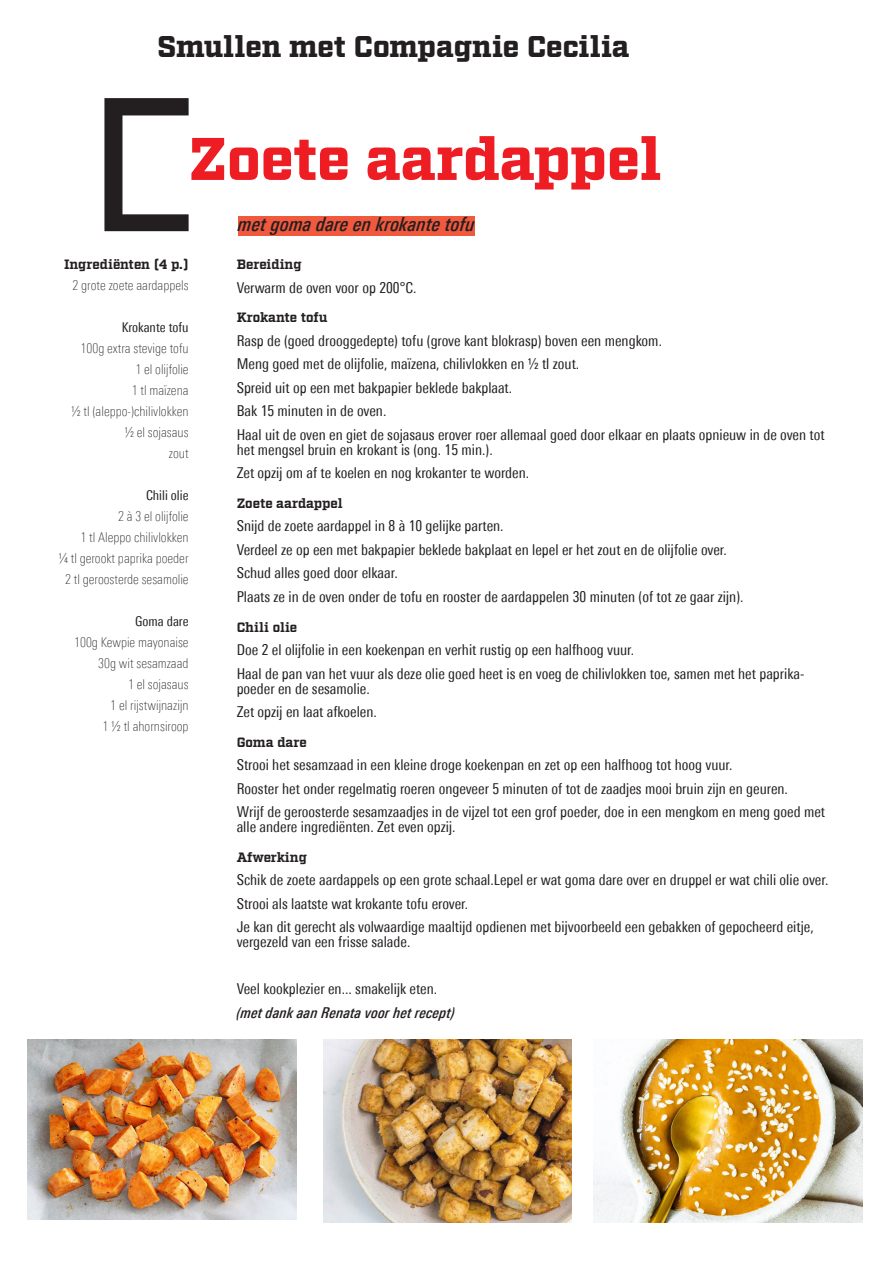
<style>
.page{position:relative;width:893px;height:1263px;background:#fff}
.page>*{position:absolute;margin:0;border:0;box-sizing:border-box;transform-origin:0 0}
.titel_pagina_1{font:900 60px "Factoria";letter-spacing:-.01em;color:#ee1d23}
.titel_pagina_1-2{font:900 30px "Factoria";letter-spacing:-.005em;color:#231f20}
.streamer_citaat{font:italic 500 condensed 19.5px "Univers Next Pro";color:#231f20}
.bodytekst{font:condensed 15px/15px "Univers Next Pro";color:#231f20}
.bodytekst-2{font:italic 500 condensed 15px "Univers Next Pro";color:#231f20}
.namen_data{font:100 condensed 13.5px "Univers Next Pro";color:#231f20}
.bodytekst-3{font:700 13.5px "Factoria";letter-spacing:-.01em;color:#231f20}
.namen_data-2{font:condensed 13.5px "Univers Next Pro";color:#231f20}
.regie_spel_muziek{font:700 13.5px "Factoria";letter-spacing:-.01em;color:#231f20}
</style>
<div class="page">
<svg style="left:104px;top:98px;width:85px;height:133px"></svg>
<div style="left:238px;top:216px;width:237px;height:20px;background:#f0593e"></div>
<img style="left:27px;top:1040px;width:269px;height:179px">
<img style="left:323px;top:1040px;width:248px;height:182px">
<img style="left:593px;top:1040px;width:269px;height:182px">
<p class="titel_pagina_1-2" style="left:157px;top:28px;width:474px">Smullen met Compagnie Cecilia</p>
<p class="titel_pagina_1" style="left:189px;top:123px;width:475px">Zoete aardappel</p>
<p class="regie_spel_muziek" style="left:64px;top:257px;width:126px">Ingrediënten (4 p.)</p>
<p class="namen_data" style="left:73px;top:278px;width:118px">2 grote zoete aardappels</p>
<p class="namen_data-2" style="left:122px;top:320px;width:68px">Krokante tofu</p>
<p class="namen_data" style="left:81px;top:341px;width:110px">100g extra stevige tofu</p>
<p class="namen_data" style="left:135px;top:362px;width:55px">1 el olijfolie</p>
<p class="namen_data" style="left:132px;top:383px;width:58px">1 tl maïzena</p>
<p class="namen_data" style="left:71px;top:404px;width:119px">½ tl (aleppo-)chilivlokken</p>
<p class="namen_data" style="left:124px;top:425px;width:66px">½ el sojasaus</p>
<p class="namen_data" style="left:169px;top:446px;width:21px">zout</p>
<p class="namen_data-2" style="left:146px;top:488px;width:44px">Chili olie</p>
<p class="namen_data" style="left:118px;top:509px;width:72px">2 à 3 el olijfolie</p>
<p class="namen_data" style="left:80px;top:530px;width:110px">1 tl Aleppo chilivlokken</p>
<p class="namen_data" style="left:58px;top:551px;width:132px">¼ tl gerookt paprika poeder</p>
<p class="namen_data" style="left:65px;top:572px;width:125px">2 tl geroosterde sesamolie</p>
<p class="namen_data-2" style="left:135px;top:614px;width:55px">Goma dare</p>
<p class="namen_data" style="left:74px;top:635px;width:116px">100g Kewpie mayonaise</p>
<p class="namen_data" style="left:98px;top:656px;width:92px">30g wit sesamzaad</p>
<p class="namen_data" style="left:128px;top:677px;width:62px">1 el sojasaus</p>
<p class="namen_data" style="left:110px;top:698px;width:80px">1 el rijstwijnazijn</p>
<p class="namen_data" style="left:103px;top:719px;width:88px">1 ½ tl ahornsiroop</p>
<p class="streamer_citaat" style="left:238px;top:212px;width:238px">met goma dare en krokante tofu</p>
<p class="bodytekst-3" style="left:237px;top:257px;width:66px">Bereiding</p>
<p class="bodytekst" style="left:237px;top:280px;width:181px">Verwarm de oven voor op 200°C.</p>
<p class="bodytekst-3" style="left:237px;top:310px;width:92px">Krokante tofu</p>
<p class="bodytekst" style="left:237px;top:333px;width:427px">Rasp de (goed drooggedepte) tofu (grove kant blokrasp) boven een mengkom.</p>
<p class="bodytekst" style="left:237px;top:356px;width:344px">Meng goed met de olijfolie, maïzena, chilivlokken en ½ tl zout.</p>
<p class="bodytekst" style="left:237px;top:380px;width:277px">Spreid uit op een met bakpapier beklede bakplaat.</p>
<p class="bodytekst" style="left:237px;top:403px;width:151px">Bak 15 minuten in de oven.</p>
<p class="bodytekst" style="left:237px;top:427px;width:589px">Haal uit de oven en giet de sojasaus erover roer allemaal goed door elkaar en plaats opnieuw in de oven tot het mengsel bruin en krokant is (ong. 15 min.).</p>
<p class="bodytekst" style="left:237px;top:465px;width:294px">Zet opzij om af te koelen en nog krokanter te worden.</p>
<p class="bodytekst-3" style="left:237px;top:495px;width:108px">Zoete aardappel</p>
<p class="bodytekst" style="left:237px;top:518px;width:268px">Snijd de zoete aardappel in 8 à 10 gelijke parten.</p>
<p class="bodytekst" style="left:237px;top:542px;width:492px">Verdeel ze op een met bakpapier beklede bakplaat en lepel er het zout en de olijfolie over.</p>
<p class="bodytekst" style="left:237px;top:565px;width:163px">Schud alles goed door elkaar.</p>
<p class="bodytekst" style="left:237px;top:589px;width:508px">Plaats ze in de oven onder de tofu en rooster de aardappelen 30 minuten (of tot ze gaar zijn).</p>
<p class="bodytekst-3" style="left:237px;top:619px;width:62px">Chili olie</p>
<p class="bodytekst" style="left:237px;top:642px;width:399px">Doe 2 el olijfolie in een koekenpan en verhit rustig op een halfhoog vuur.</p>
<p class="bodytekst" style="left:237px;top:666px;width:569px">Haal de pan van het vuur als deze olie goed heet is en voeg de chilivlokken toe, samen met het paprika&shy;poeder en de sesamolie.</p>
<p class="bodytekst" style="left:237px;top:704px;width:142px">Zet opzij en laat afkoelen.</p>
<p class="bodytekst-3" style="left:237px;top:734px;width:72px">Goma dare</p>
<p class="bodytekst" style="left:237px;top:757px;width:497px">Strooi het sesamzaad in een kleine droge koekenpan en zet op een halfhoog tot hoog vuur.</p>
<p class="bodytekst" style="left:237px;top:781px;width:553px">Rooster het onder regelmatig roeren ongeveer 5 minuten of tot de zaadjes mooi bruin zijn en geuren.</p>
<p class="bodytekst" style="left:237px;top:804px;width:590px">Wrijf de geroosterde sesamzaadjes in de vijzel tot een grof poeder, doe in een mengkom en meng goed met alle andere ingrediënten. Zet even opzij.</p>
<p class="bodytekst-3" style="left:237px;top:849px;width:72px">Afwerking</p>
<p class="bodytekst" style="left:237px;top:872px;width:593px">Schik de zoete aardappels op een grote schaal.Lepel er wat goma dare over en druppel er wat chili olie over.</p>
<p class="bodytekst" style="left:237px;top:896px;width:233px">Strooi als laatste wat krokante tofu erover.</p>
<p class="bodytekst" style="left:237px;top:919px;width:579px">Je kan dit gerecht als volwaardige maaltijd opdienen met bijvoorbeeld een gebakken of gepocheerd eitje, vergezeld van een frisse salade.</p>
<p class="bodytekst" style="left:237px;top:981px;width:202px">Veel kookplezier en... smakelijk eten.</p>
<p class="bodytekst-2" style="left:237px;top:1003px;width:220px">(met dank aan Renata voor het recept)</p>
</div>
